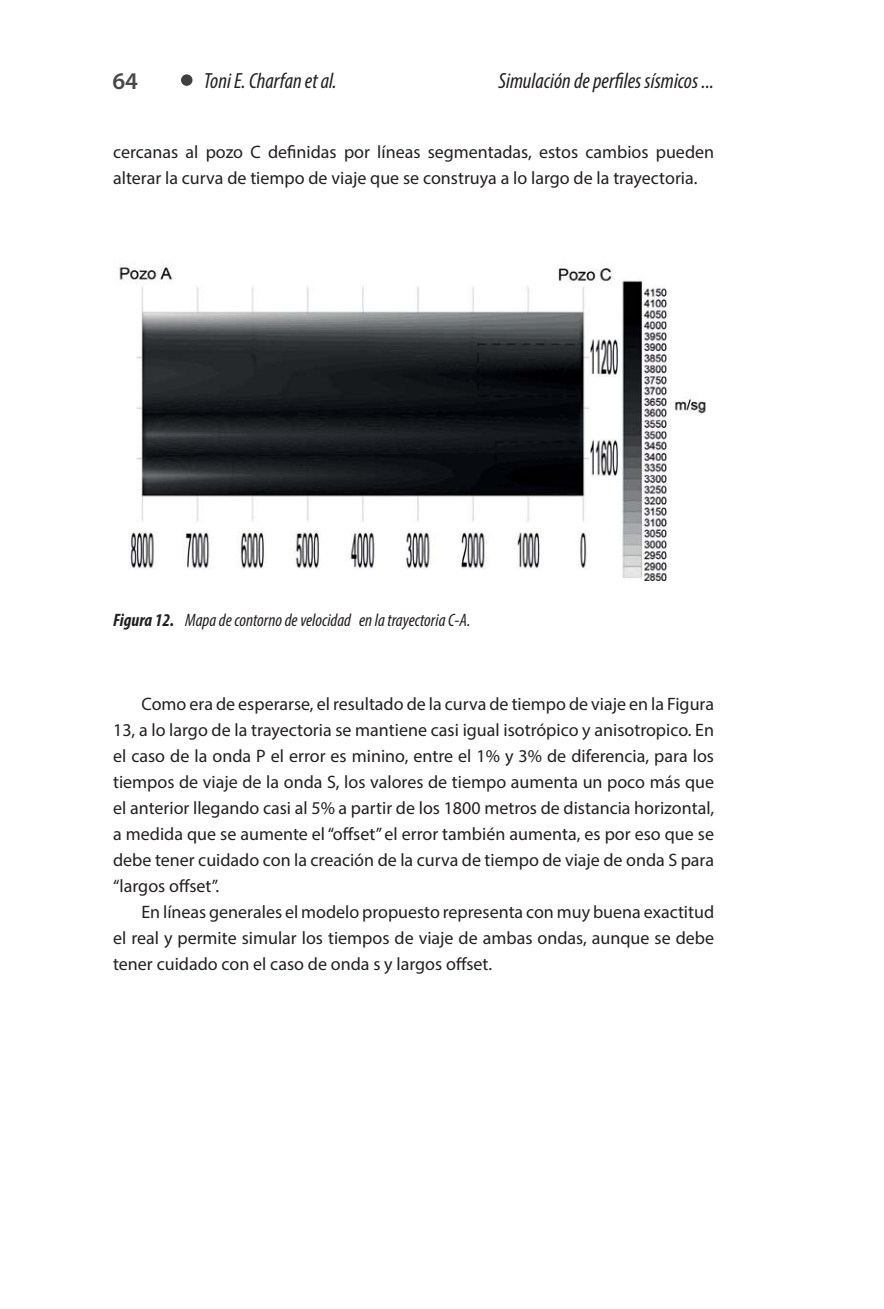
<style>
.page{position:relative;width:884px;height:1309px;background:#fff}
.page>*{position:absolute;margin:0;border:0;box-sizing:border-box;transform-origin:0 0}
.t1{font:600 24px "Myriad Pro";color:#484749}
.t2{font:italic condensed 22px "Myriad Pro";color:#231f20}
.t3{font:18px/26px "Myriad Pro";color:#231f20;text-align:justify}
.t4{font:italic condensed 18px "Myriad Pro";color:#231f20}
.s1{font-weight:700}
</style>
<div class="page">
<div style="left:181px;top:74px;width:11px;height:12px;background:#404041;border-radius:50%"></div>
<img style="left:117px;top:262px;width:589px;height:318px">
<h1 class="t1" style="left:112px;top:72px;width:27px">64</h1>
<p class="t2" style="left:204px;top:72px;width:134px">Toni E. Charfan et al.</p>
<p class="t2" style="left:498px;top:72px;width:217px">Simulación de perfiles sísmicos ...</p>
<p class="t3" style="left:113px;top:140px;width:602px">cercanas al pozo C definidas por líneas segmentadas, estos cambios pueden alterar la curva de tiempo de viaje que se construya a lo largo de la trayectoria.</p>
<p class="t4" style="left:113px;top:613px;width:359px"><span class="s1">Figura 12.</span> Mapa de contorno de velocidad en la trayectoria C-A.</p>
<p class="t3" style="left:113px;top:692px;width:603px;text-indent:28px">Como era de esperarse, el resultado de la curva de tiempo de viaje en la Figura 13, a lo largo de la trayectoria se mantiene casi igual isotrópico y anisotropico. En el caso de la onda P el error es minino, entre el 1% y 3% de diferencia, para los tiempos de viaje de la onda S, los valores de tiempo aumenta un poco más que el anterior llegando casi al 5% a partir de los 1800 metros de distancia horizontal, a medida que se aumente el “offset” el error también aumenta, es por eso que se debe tener cuidado con la creación de la curva de tiempo de viaje de onda S para “largos offset”.</p>
<p class="t3" style="left:113px;top:900px;width:602px;text-indent:28px">En líneas generales el modelo propuesto representa con muy buena exactitud el real y permite simular los tiempos de viaje de ambas ondas, aunque se debe tener cuidado con el caso de onda s y largos offset.</p>
</div>
